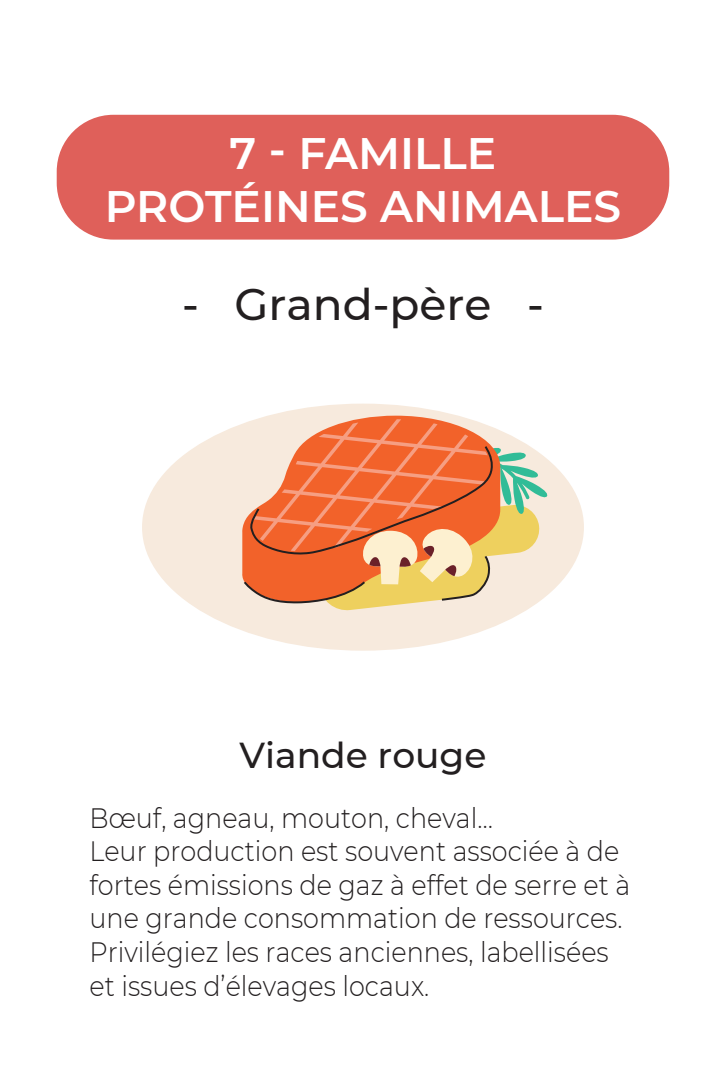
<style>
.page{position:relative;width:726px;height:1078px;background:#fff}
.page>*{position:absolute;margin:0;border:0;box-sizing:border-box;transform-origin:0 0}
.t1{font:600 44px/52.8px "Montserrat";color:#fff;text-align:center}
.t2{font:500 44px "Montserrat";color:#231f20}
.t3{font:500 36px "Montserrat";color:#231f20}
.t4{font:300 28px/33.6px "Montserrat";color:#231f20;scale:.91 1}
</style>
<div class="page">
<div style="left:57px;top:115px;width:612px;height:124px;background:#df605a;border-radius:57px"></div>
<div style="left:142px;top:403px;width:442px;height:247px;background:#f7eadd;border-radius:50%"></div>
<svg style="left:241px;top:415px;width:229px;height:164px"></svg>
<svg style="left:243px;top:419px;width:305px;height:192px"></svg>
<h1 class="t1" style="left:105px;top:125px;width:518px">7 - FAMILLE<br>PROTÉINES ANIMALES</h1>
<h1 class="t2" style="left:182px;top:273px;width:363px">- Grand-père -</h1>
<p class="t3" style="left:239px;top:729px;width:248px">Viande rouge</p>
<p class="t4" style="left:89px;top:799px;width:596px">Bœuf, agneau, mouton, cheval…<br>Leur production est souvent associée à de fortes émissions de gaz à effet de serre et à une grande consommation de ressources.<br>Privilégiez les races anciennes, labellisées et issues d’élevages locaux.</p>
</div>
